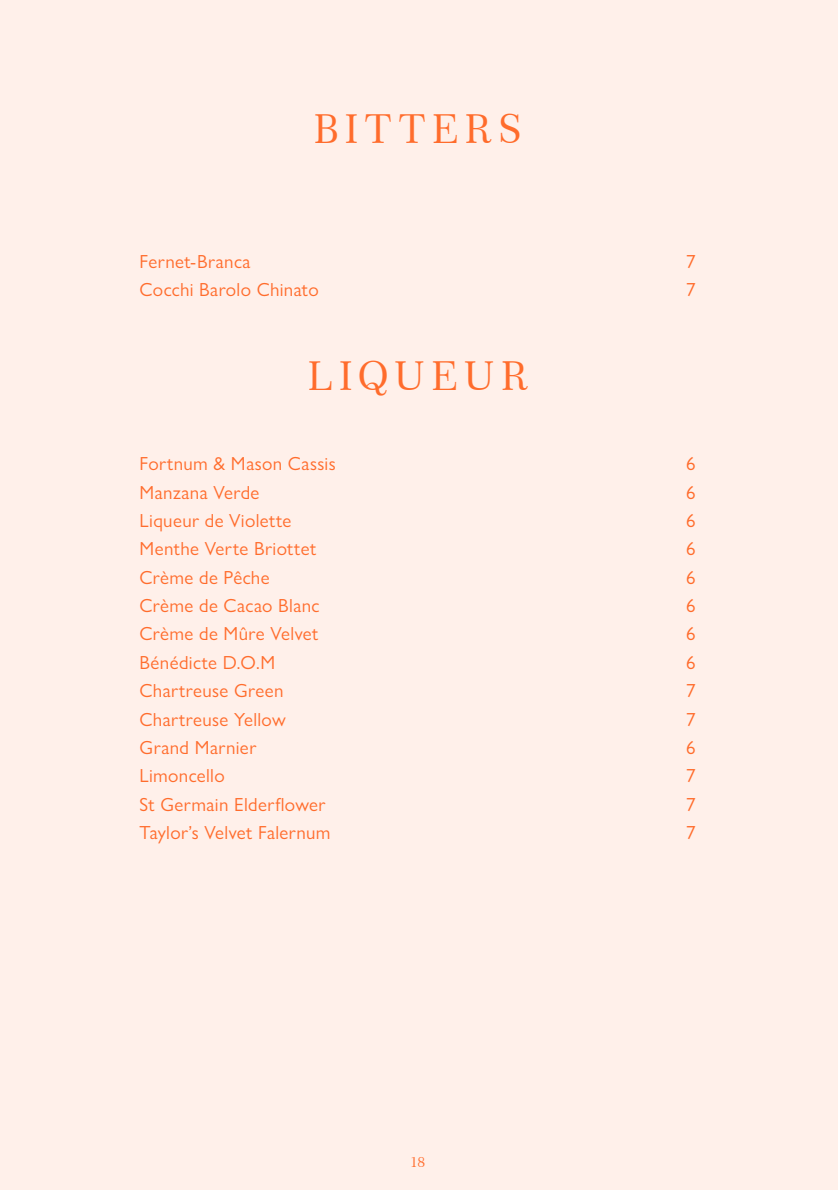
<style>
.page{position:relative;width:838px;height:1190px;background:#fff0ea}
.page>*{position:absolute;margin:0;border:0;box-sizing:border-box;transform-origin:0 0}
.t1{font:40px "Century 751 BT Roman B";letter-spacing:.14em;color:#ff6c2c}
.t2{font:19px "Gill Sans Nova";letter-spacing:.02em;color:#ff6c2c}
.t3{font:14px "Century 751 BT Roman No 2 B";color:#ff6c2c}
</style>
<div class="page">
<h1 class="t1" style="left:313px;top:104px;width:211px">BITTERS</h1>
<p class="t2" style="left:140px;top:250px;width:113px">Fernet-Branca</p>
<p class="t2" style="left:686px;top:250px;width:11px">7</p>
<p class="t2" style="left:140px;top:278px;width:181px">Cocchi Barolo Chinato</p>
<p class="t2" style="left:686px;top:278px;width:11px">7</p>
<h1 class="t1" style="left:307px;top:352px;width:222px">LIQUEUR</h1>
<p class="t2" style="left:140px;top:452px;width:198px">Fortnum &amp; Mason Cassis</p>
<p class="t2" style="left:686px;top:452px;width:11px">6</p>
<p class="t2" style="left:140px;top:481px;width:121px">Manzana Verde</p>
<p class="t2" style="left:686px;top:481px;width:11px">6</p>
<p class="t2" style="left:140px;top:509px;width:153px">Liqueur de Violette</p>
<p class="t2" style="left:686px;top:509px;width:11px">6</p>
<p class="t2" style="left:140px;top:537px;width:178px">Menthe Verte Briottet</p>
<p class="t2" style="left:686px;top:537px;width:11px">6</p>
<p class="t2" style="left:140px;top:566px;width:132px">Crème de Pêche</p>
<p class="t2" style="left:686px;top:566px;width:11px">6</p>
<p class="t2" style="left:140px;top:594px;width:182px">Crème de Cacao Blanc</p>
<p class="t2" style="left:686px;top:594px;width:11px">6</p>
<p class="t2" style="left:140px;top:622px;width:180px">Crème de Mûre Velvet</p>
<p class="t2" style="left:686px;top:622px;width:11px">6</p>
<p class="t2" style="left:140px;top:651px;width:137px">Bénédicte D.O.M</p>
<p class="t2" style="left:686px;top:651px;width:11px">6</p>
<p class="t2" style="left:140px;top:679px;width:146px">Chartreuse Green</p>
<p class="t2" style="left:686px;top:679px;width:11px">7</p>
<p class="t2" style="left:140px;top:707px;width:148px">Chartreuse Yellow</p>
<p class="t2" style="left:686px;top:707px;width:11px">7</p>
<p class="t2" style="left:140px;top:736px;width:118px">Grand Marnier</p>
<p class="t2" style="left:686px;top:736px;width:11px">6</p>
<p class="t2" style="left:140px;top:764px;width:87px">Limoncello</p>
<p class="t2" style="left:686px;top:764px;width:11px">7</p>
<p class="t2" style="left:140px;top:792px;width:188px">St Germain Elderflower</p>
<p class="t2" style="left:686px;top:792px;width:11px">7</p>
<p class="t2" style="left:140px;top:821px;width:192px">Taylor’s Velvet Falernum</p>
<p class="t2" style="left:686px;top:821px;width:11px">7</p>
<p class="t3" style="left:410px;top:1153px;width:16px">18</p>
</div>
